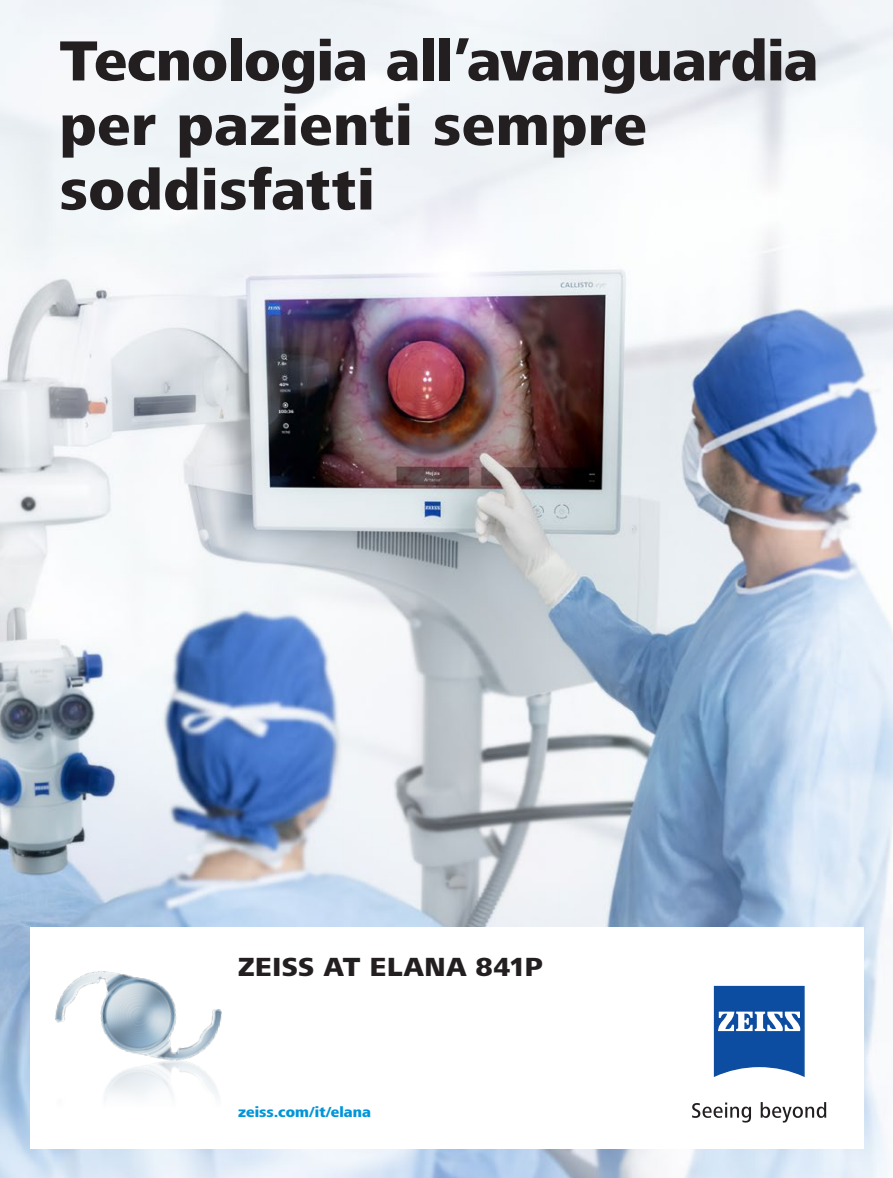
<style>
.page{position:relative;width:893px;height:1178px;background:#fff}
.page>*{position:absolute;margin:0;border:0;box-sizing:border-box;transform-origin:0 0}
.t1{font:800 58.5px/64.5px "ZEISS Frutiger Next W1 G";letter-spacing:.005em;color:#231f20}
.t2{font:800 27px "ZEISS Frutiger Next W1 G";letter-spacing:.02em;color:#231f20}
.t3{font:800 15px "ZEISS Frutiger Next W1 G";letter-spacing:.005em;color:#0095d9}
</style>
<div class="page">
<img style="left:0;top:0;width:893px;height:1178px">
<div style="left:30px;top:927px;width:833px;height:221px;background:#fff"></div>
<svg style="left:713px;top:985px;width:92px;height:92px"></svg>
<svg style="left:692px;top:1102px;width:59px;height:20px"></svg>
<svg style="left:761px;top:1102px;width:65px;height:20px"></svg>
<img style="left:45px;top:1148px;width:183px;height:30px">
<img style="left:44px;top:916px;width:184px;height:183px">
<p class="t1" style="left:60px;top:26px;width:760px">Tecnologia all’avanguardia per pazienti sempre soddisfatti</p>
<p class="t2" style="left:238px;top:948px;width:306px">ZEISS AT ELANA 841P</p>
<p class="t3" style="left:238px;top:1101px;width:134px">zeiss.com/it/elana</p>
</div>
